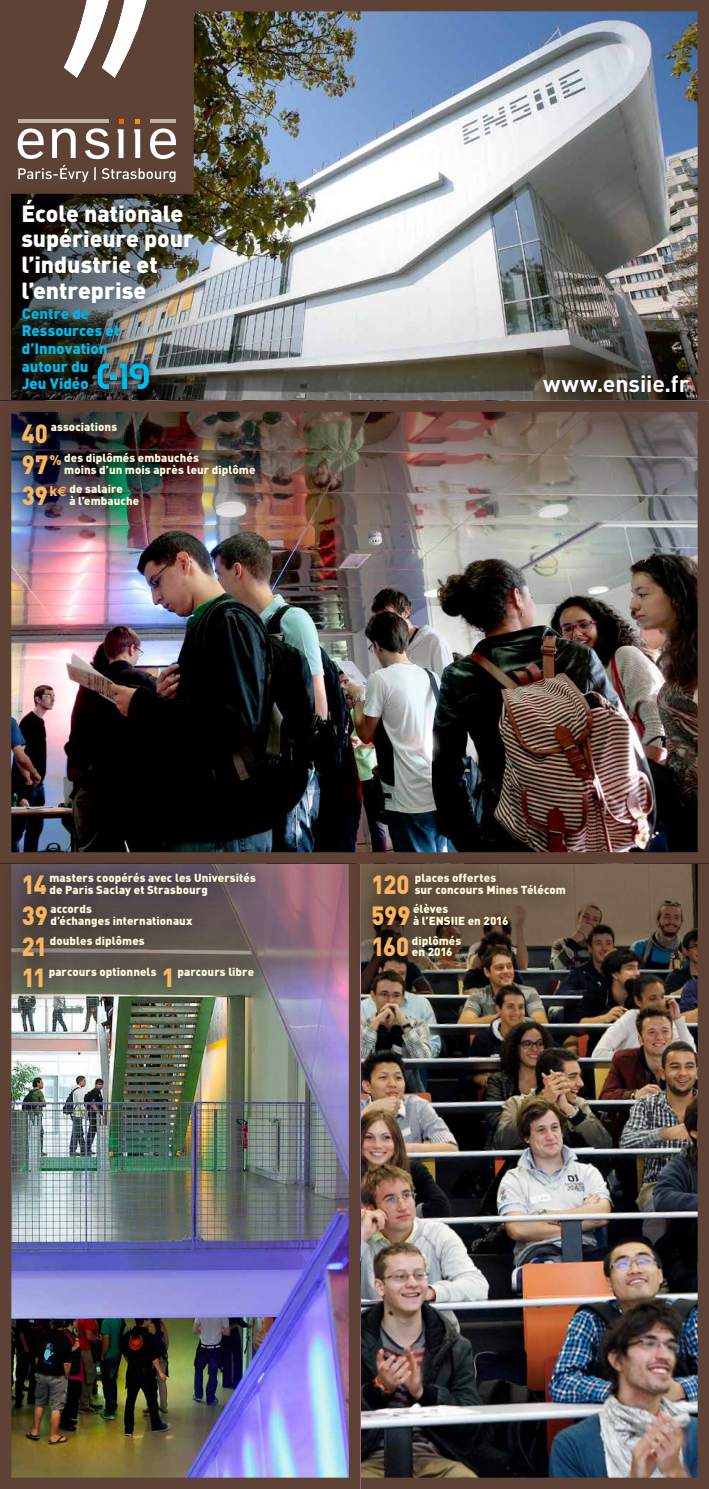
<style>
.page{position:relative;width:709px;height:1489px;background:#fff}
.page>*{position:absolute;margin:0;border:0;box-sizing:border-box;transform-origin:0 0}
.t1{font:900 26px "DIN";letter-spacing:-.01em;color:#f9b65c;scale:.9 1}
.t2{font:900 23px/25.9px "DIN";letter-spacing:-.005em;color:#fff}
.t3{font:700 23px "DIN";letter-spacing:-.005em;color:#fff}
.t4{font:900 15px/17.6px "DIN";color:#0be}
.t5{font:900 11.5px/11.5px "DIN";letter-spacing:.005em;color:#fffbdb}
.s1{font-size:26px;color:#f9b65c}
.s2{font-size:13.8px;color:#f9b65c}
.s3{font-family:"Euro Sans";font-weight:700;font-size:13.8px;color:#f9b65c}
</style>
<div class="page">
<img style="left:516px;top:12px;width:181px;height:388px">
<div style="left:0;top:0;width:709px;height:412px;border:11px solid #5e4235"></div>
<svg style="left:493px;top:11px;width:23px;height:389px"></svg>
<img style="left:141px;top:11px;width:352px;height:389px">
<img style="left:361px;top:1035px;width:336px;height:441px">
<div style="left:349px;top:852px;width:360px;height:636px;border:11px solid #5e4235"></div>
<img style="left:12px;top:1094px;width:336px;height:382px">
<div style="left:0;top:852px;width:360px;height:636px;border:11px solid #5e4235"></div>
<img style="left:12px;top:675px;width:685px;height:176px">
<div style="left:0;top:400px;width:709px;height:463px;border:11px solid #5e4235"></div>
<svg style="left:0;top:0;width:194px;height:179px;background:#775f54"></svg>
<svg style="left:0;top:324px;width:141px;height:74px;background:#29281e"></svg>
<img style="left:0;top:179px;width:214px;height:145px">
<svg style="left:521px;top:353px;width:188px;height:63px;background:#42372c"></svg>
<img style="left:11px;top:412px;width:686px;height:263px">
<img style="left:11px;top:412px;width:360px;height:252px">
<img style="left:11px;top:962px;width:338px;height:132px">
<svg style="left:277px;top:863px;width:72px;height:99px;background:#9b6c7a"></svg>
<img style="left:360px;top:962px;width:337px;height:73px">
<svg style="left:587px;top:863px;width:110px;height:99px;background:#604f41"></svg>
<img style="left:0;top:398px;width:279px;height:133px">
<svg style="left:1px;top:852px;width:276px;height:156px;background:#605652"></svg>
<svg style="left:350px;top:852px;width:237px;height:127px;background:#584639"></svg>
<svg style="left:115px;top:357px;width:9px;height:38px"></svg>
<svg style="left:91px;top:357px;width:24px;height:38px"></svg>
<svg style="left:124px;top:357px;width:31px;height:38px"></svg>
<svg style="left:98px;top:363px;width:53px;height:26px"></svg>
<h2 class="t2" style="left:21px;top:199px;width:174px">École nationale supérieure pour l’industrie et l’entreprise</h2>
<h3 class="t4" style="left:22px;top:303px;width:99px">Centre de<br>Ressources et d’Innovation autour du<br>Jeu Vidéo</h3>
<h1 class="t1" style="left:22px;top:416px;width:31px">40</h1>
<p class="t5" style="left:51px;top:421px;width:68px">associations</p>
<p class="t5" style="left:64px;top:452px;width:193px;text-indent:-42px"><span class="s1">97</span><span class="s2">%</span> des diplômés embauchés<br>moins d’un mois après leur diplôme</p>
<p class="t5" style="left:69px;top:483px;width:71px;text-indent:-48px"><span class="s1">39</span><span class="s2">k</span><span class="s3">€</span> de salaire<br>à l’embauche</p>
<h2 class="t3" style="left:543px;top:368px;width:147px">www.ensiie.fr</h2>
<h1 class="t1" style="left:22px;top:866px;width:29px">14</h1>
<p class="t5" style="left:49px;top:871px;width:208px">masters coopérés avec les Universités de Paris Saclay et Strasbourg</p>
<h1 class="t1" style="left:22px;top:897px;width:30px">39</h1>
<p class="t5" style="left:50px;top:902px;width:144px">accords<br>d’échanges internationaux</p>
<h1 class="t1" style="left:22px;top:929px;width:30px">21</h1>
<p class="t5" style="left:50px;top:933px;width:96px">doubles diplômes</p>
<h1 class="t1" style="left:22px;top:960px;width:28px">11</h1>
<p class="t5" style="left:49px;top:965px;width:109px">parcours optionnels</p>
<h1 class="t1" style="left:162px;top:960px;width:16px">1</h1>
<p class="t5" style="left:177px;top:965px;width:78px">parcours libre</p>
<h1 class="t1" style="left:371px;top:866px;width:44px">120</h1>
<p class="t5" style="left:415px;top:871px;width:153px">places offertes<br>sur concours Mines Télécom</p>
<h1 class="t1" style="left:371px;top:897px;width:45px">599</h1>
<p class="t5" style="left:413px;top:902px;width:97px">élèves<br>à l’ENSIIE en 2016</p>
<h1 class="t1" style="left:371px;top:929px;width:43px">160</h1>
<p class="t5" style="left:412px;top:933px;width:51px">diplômés en 2016</p>
</div>
